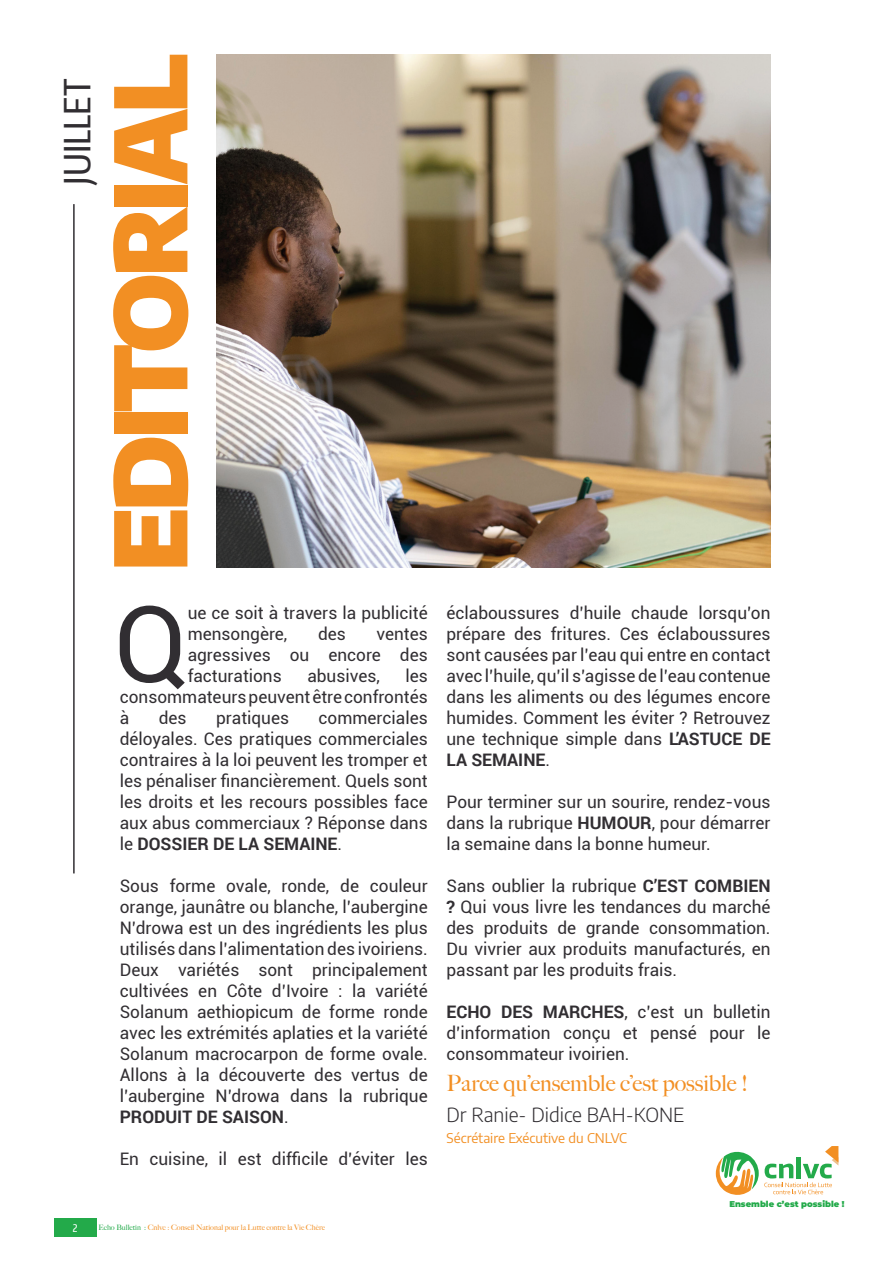
<style>
.page{position:relative;width:893px;height:1263px;background:#fff}
.page>*{position:absolute;margin:0;border:0;box-sizing:border-box;transform-origin:0 0}
.t1{font:105.9px "Roboto";color:#312e32}
.t2{font:900 99px "Encode Sans";letter-spacing:-.05em;color:#f28f23}
.t3{font:500 36px "Encode Sans Compressed";color:#312e32}
.t4{font:500 22.5px "Big Caslon";color:#f28f23}
.t5{font:300 19.5px "Encode Sans";color:#312e32}
.t6{font:17.25px/21px "Roboto";color:#312e32;text-align:justify}
.t7{font:13.5px "Encode Sans";color:#f28f23}
.t8{font:500 10.5px "Encode Sans Compressed";color:#fff}
.t9{font:900 8.4px "Montserrat";color:#23aa4a}
.t10{font:500 7.5px "Big Caslon";color:#f28f23}
.s1{font-weight:700}
.s2{color:#23aa4a}
</style>
<div class="page">
<div style="left:54px;top:1218px;width:42px;height:19px;background:#23aa4a"></div>
<img style="left:217px;top:54px;width:554px;height:513px">
<hr style="left:73px;top:204px;width:2px;height:669px;background:#312e32">
<svg style="left:715px;top:1146px;width:123px;height:49px"></svg>
<h3 class="t3" style="left:53px;top:185px;width:108px;rotate:-90deg">JUILLET</h3>
<h2 class="t2" style="left:72px;top:572px;width:519px;rotate:-90deg">EDITORIAL</h2>
<h1 class="t1" style="left:114px;top:570px;width:75px">Q</h1>
<p class="t6" style="left:188px;top:602px;width:242px">ue ce soit à travers la publicité mensongère,</p>
<p class="t6" style="left:318px;top:623px;width:29px">des</p>
<p class="t6" style="left:188px;top:623px;width:242px;text-indent:189px">ventes agressives ou encore des facturations</p>
<p class="t6" style="left:120px;top:665px;width:309px;text-indent:286px">les consommateurs peuvent être confrontés à</p>
<p class="t6" style="left:307px;top:665px;width:74px">abusives,</p>
<p class="t6" style="left:120px;top:707px;width:309px;text-indent:199px">commerciales déloyales. Ces pratiques commerciales contraires à la loi peuvent les tromper et les pénaliser financièrement. Quels sont les droits et les recours possibles face aux abus commerciaux ? Réponse dans le <span class="s1">DOSSIER DE LA SEMAINE</span>.</p>
<p class="t6" style="left:120px;top:875px;width:309px">Sous forme ovale, ronde, de couleur orange, jaunâtre ou blanche, l’aubergine N’drowa est un des ingrédients les plus utilisés dans l’alimentation des ivoiriens.<br>Deux variétés sont principalement cultivées en Côte d’Ivoire : la variété Solanum aethiopicum de forme ronde avec les extrémités aplaties et la variété Solanum macrocarpon de forme ovale.<br>Allons à la découverte des vertus de l’aubergine N’drowa dans la rubrique <span class="s1">PRODUIT DE SAISON</span>.</p>
<p class="t6" style="left:120px;top:1147px;width:309px">En cuisine, il est difficile d’éviter les</p>
<p class="t6" style="left:159px;top:707px;width:29px">des</p>
<p class="t6" style="left:216px;top:707px;width:75px">pratiques</p>
<p class="t8" style="left:73px;top:1221px;width:6px">2</p>
<p class="t10" style="left:98px;top:1221px;width:228px"><span class="s2">Echo Bulletin :</span> Cnlvc : Conseil National pour la Lutte contre la Vie Chère</p>
<p class="t6" style="left:446px;top:601px;width:326px">éclaboussures d’huile chaude lorsqu’on prépare des fritures. Ces éclaboussures sont causées par l’eau qui entre en contact avec l’huile, qu’il s’agisse de l’eau contenue dans les aliments ou des légumes encore humides. Comment les éviter ? Retrouvez une technique simple dans <span class="s1">L’ASTUCE DE LA SEMAINE</span>.</p>
<p class="t6" style="left:446px;top:790px;width:326px">Pour terminer sur un sourire, rendez-vous dans la rubrique <span class="s1">HUMOUR</span>, pour démarrer la semaine dans la bonne humeur.</p>
<p class="t6" style="left:446px;top:874px;width:326px">Sans oublier la rubrique <span class="s1">C’EST COMBIEN ?</span> Qui vous livre les tendances du marché des produits de grande consommation.<br>Du vivrier aux produits manufacturés, en passant par les produits frais.</p>
<p class="t6" style="left:446px;top:1000px;width:326px"><span class="s1">ECHO DES MARCHES</span>, c’est un bulletin d’information conçu et pensé pour le consommateur ivoirien.</p>
<h3 class="t4" style="left:446px;top:1065px;width:303px">Parce qu’ensemble c’est possible !</h3>
<p class="t7" style="left:446px;top:1129px;width:182px">Sécrétaire Exécutive du CNLVC</p>
<p class="t5" style="left:446px;top:1101px;width:239px">Dr Ranie- Didice BAH-KONE</p>
<p class="t9" style="left:729px;top:1199px;width:117px">Ensemble c’est possible !</p>
</div>
